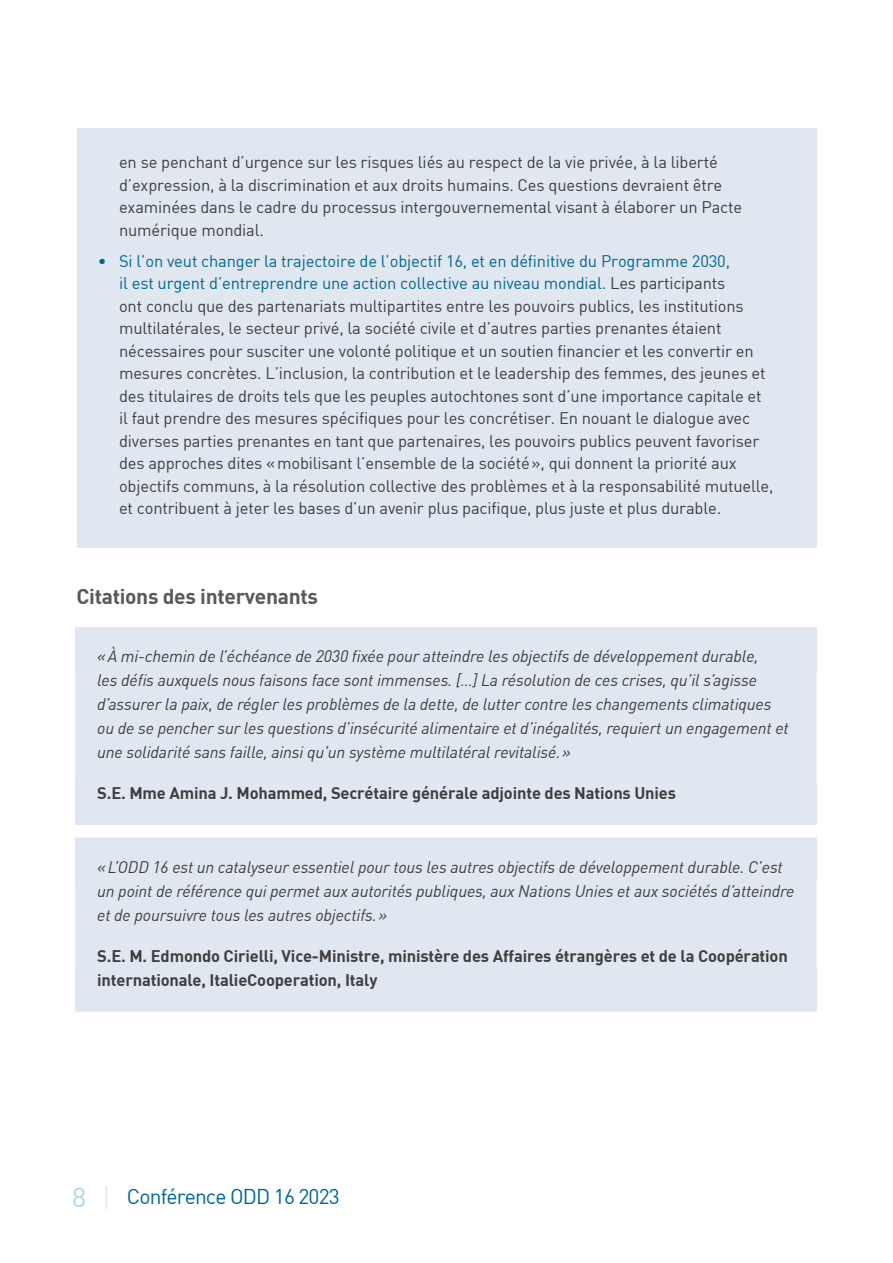
<style>
.page{position:relative;width:893px;height:1263px;background:#fff}
.page>*{position:absolute;margin:0;border:0;box-sizing:border-box;transform-origin:0 0}
.t1{font:21px "DIN Bold";letter-spacing:-.015em;color:#57585a}
.t2{font:21px "DIN";letter-spacing:-.04em;color:#016694}
.t3{font:16.5px/22.5px "DIN";letter-spacing:-.01em;color:#3e3e3f}
.Quote_Text{font:italic 16.5px/24px "DIN Offc";letter-spacing:-.01em;color:#3e3e3f}
.Quote_Bold{font:16.5px/24px "DIN Bold";letter-spacing:-.01em;color:#3e3e3f}
.s1{color:#016694}
.s2{font-size:27px;color:#afd7f2}
.s3{font-size:27px;color:#dfeffa}
</style>
<div class="page">
<div style="left:77px;top:128px;width:739px;height:419px;background:#e1e7f0"></div>
<div style="left:76px;top:649px;width:740px;height:150px;background:#e1e7f0"></div>
<hr style="left:75px;top:627px;width:2px;height:198px;background:#e1e7f0">
<hr style="left:815px;top:627px;width:2px;height:198px;background:#e1e7f0">
<div style="left:75px;top:627px;width:742px;height:45px;background:#e1e7f0"></div>
<div style="left:75px;top:780px;width:742px;height:45px;background:#e1e7f0"></div>
<div style="left:76px;top:860px;width:740px;height:126px;background:#e1e7f0"></div>
<hr style="left:75px;top:837px;width:2px;height:174px;background:#e1e7f0">
<hr style="left:815px;top:837px;width:2px;height:174px;background:#e1e7f0">
<div style="left:75px;top:837px;width:742px;height:45px;background:#e1e7f0"></div>
<div style="left:75px;top:966px;width:742px;height:45px;background:#e1e7f0"></div>
<p class="t3" style="left:119px;top:151px;width:625px">en se penchant d’urgence sur les risques liés au respect de la vie privée, à la liberté d’expression, à la discrimination et aux droits humains. Ces questions devraient être examinées dans le cadre du processus intergouvernemental visant à élaborer un Pacte numérique mondial.</p>
<p class="t3" style="left:119px;top:249px;width:656px;text-indent:-21px"><span class="s1">• Si l’on veut changer la trajectoire de l’objectif 16, et en définitive du Programme 2030,<br>il est urgent d’entreprendre une action collective au niveau mondial.</span> Les participants<br>ont conclu que des partenariats multipartites entre les pouvoirs publics, les institutions multilatérales, le secteur privé, la société civile et d’autres parties prenantes étaient nécessaires pour susciter une volonté politique et un soutien financier et les convertir en mesures concrètes. L’inclusion, la contribution et le leadership des femmes, des jeunes et des titulaires de droits tels que les peuples autochtones sont d’une importance capitale et il faut prendre des mesures spécifiques pour les concrétiser. En nouant le dialogue avec diverses parties prenantes en tant que partenaires, les pouvoirs publics peuvent favoriser des approches dites «mobilisant l’ensemble de la société», qui donnent la priorité aux objectifs communs, à la résolution collective des problèmes et à la responsabilité mutuelle, et contribuent à jeter les bases d’un avenir plus pacifique, plus juste et plus durable.</p>
<h3 class="t1" style="left:77px;top:583px;width:243px">Citations des intervenants</h3>
<p class="Quote_Text" style="left:97px;top:644px;width:693px">« À mi-chemin de l’échéance de 2030 fixée pour atteindre les objectifs de développement durable,<br>les défis auxquels nous faisons face sont immenses. […] La résolution de ces crises, qu’il s’agisse d’assurer la paix, de régler les problèmes de la dette, de lutter contre les changements climatiques ou de se pencher sur les questions d’insécurité alimentaire et d’inégalités, requiert un engagement et une solidarité sans faille, ainsi qu’un système multilatéral revitalisé. »</p>
<p class="Quote_Bold" style="left:97px;top:780px;width:580px">S.E. Mme Amina J. Mohammed, Secrétaire générale adjointe des Nations Unies</p>
<p class="Quote_Text" style="left:97px;top:855px;width:699px">« L’ODD 16 est un catalyseur essentiel pour tous les autres objectifs de développement durable. C’est un point de référence qui permet aux autorités publiques, aux Nations Unies et aux sociétés d’atteindre et de poursuivre tous les autres objectifs. »</p>
<p class="Quote_Bold" style="left:97px;top:943px;width:692px">S.E. M. Edmondo Cirielli, Vice-Ministre, ministère des Affaires étrangères et de la Coopération internationale, ItalieCooperation, Italy</p>
<p class="t2" style="left:72px;top:1184px;width:269px"><span class="s2">8</span> <span class="s3">|</span> Conférence ODD 16 2023</p>
</div>
